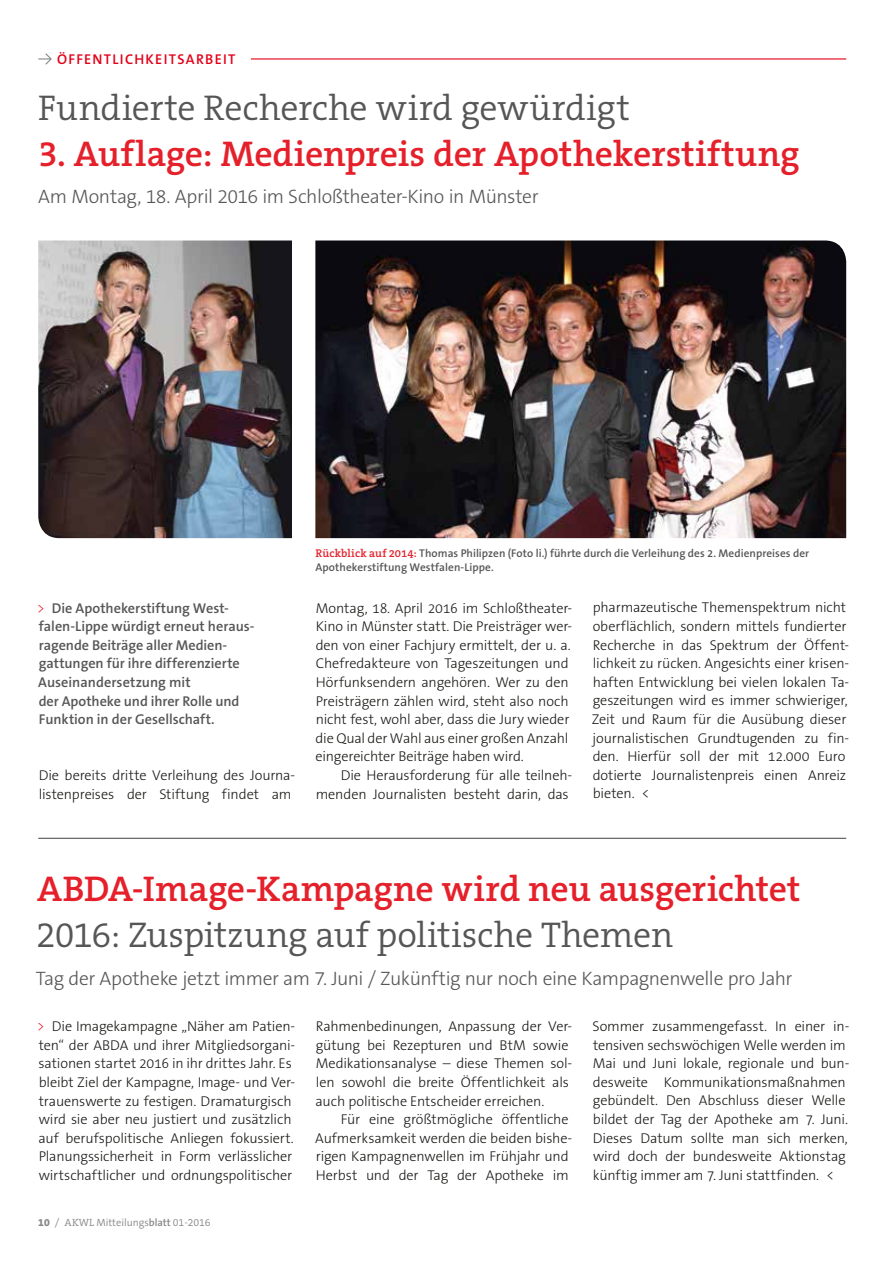
<style>
.page{position:relative;width:893px;height:1263px;background:#fff}
.page>*{position:absolute;margin:0;border:0;box-sizing:border-box;transform-origin:0 0}
.t1{font:600 36px "The Serif B W6";color:#e5202a}
.t2{font:300 36px "The Serif B W4";letter-spacing:-.01em;color:#565656}
.t3{font:300 19.5px "The Sans B W3";letter-spacing:-.02em;color:#565656}
.t4{font:300 14.25px/18.6px "The Sans B W3";letter-spacing:-.01em;color:#1a1a18}
.t5{font:600 14.25px/18.6px "The Sans B W6";color:#565656}
.t6{font:600 14.25px "The Sans B W6";letter-spacing:.09em;color:#e30018}
.t7{font:600 11.25px/14px "The Sans B W6";letter-spacing:.005em;color:#565656}
.t8{font:300 10.5px "The Serif B W4";letter-spacing:-.005em;color:#878786}
.s1{font-family:"The Sans B W3";font-weight:300;color:#e5202a}
.s2{font-family:"The Serif B W6";color:#e5202a}
.s3{color:#e5202a}
.s4{font-family:"The Serif B W8";font-weight:800}
.s5{font-family:"The Sans B W4"}
.s6{font-family:"The Sans B W6";font-weight:600}
</style>
<div class="page">
<hr style="left:38px;top:838px;width:808px;height:1px;background:#565656">
<img style="left:315px;top:240px;width:531px;height:298px">
<img style="left:38px;top:240px;width:254px;height:298px">
<svg style="left:38px;top:53px;width:14px;height:12px"></svg>
<hr style="left:251px;top:58px;width:595px;height:2px;background:#e30018">
<p class="t6" style="left:57px;top:50px;width:10px">Öff</p>
<p class="t6" style="left:84px;top:50px;width:153px">entlich keitsarbeit</p>
<h1 class="t2" style="left:38px;top:84px;width:593px">Fundierte Recherche wird gewürdigt</h1>
<h1 class="t1" style="left:38px;top:130px;width:763px">3. Auflage: Medienpreis der Apothekerstiftung</h1>
<h2 class="t3" style="left:38px;top:184px;width:502px">Am Montag, 18. April 2016 im Schloßtheater-Kino in Münster</h2>
<p class="t5" style="left:37px;top:598px;width:219px"><span class="s1">&gt;</span> Die Apothekerstiftung West&shy;falen-Lippe würdigt erneut heraus&shy;ragende Beiträge aller Medien&shy;gattungen für ihre differenzierte<br>Auseinandersetzung mit<br>der Apotheke und ihrer Rolle und<br>Funktion in der Gesellschaft.</p>
<p class="t4" style="left:39px;top:766px;width:258px">Die bereits dritte Verleihung des Journa&shy;listenpreises der Stiftung findet am</p>
<p class="t7" style="left:315px;top:546px;width:495px"><span class="s2">Rückblick auf 2014:</span> Thomas Philipzen (Foto li.) führte durch die Verleihung des 2. Medienpreises der -Apothekerstiftung Westfalen-Lippe.</p>
<p class="t4" style="left:316px;top:598px;width:258px">Montag, 18. April 2016 im Schloßtheater-Kino in Münster statt. Die Preisträger wer&shy;den von einer Fachjury ermittelt, der u. a.<br>Chefredakteure von Tageszeitungen und Hörfunksendern angehören. Wer zu den Preisträgern zählen wird, steht also noch nicht fest, wohl aber, dass die Jury wieder die Qual der Wahl aus einer großen Anzahl eingereichter Beiträge haben wird.</p>
<p class="t4" style="left:316px;top:766px;width:258px;text-align:right">Die Herausforderung für alle teilneh&shy;menden Journalisten besteht darin, das</p>
<p class="t4" style="left:592px;top:598px;width:259px">pharmazeutische Themenspektrum nicht oberflächlich, sondern mittels fundierter Recherche in das Spektrum der Öffent&shy;lichkeit zu rücken. Angesichts einer krisen&shy;haften Entwicklung bei vielen lokalen Ta&shy;geszeitungen wird es immer schwieriger, Zeit und Raum für die Ausübung dieser journalistischen Grundtugenden zu fin&shy;den. Hierfür soll der mit 12.000 Euro dotierte Journalistenpreis einen Anreiz bieten. &lt;</p>
<h1 class="t1" style="left:37px;top:865px;width:765px">ABDA-Image-Kampagne wird neu ausgerichtet</h1>
<h1 class="t2" style="left:36px;top:912px;width:639px">2016: Zuspitzung auf politische Themen</h1>
<h2 class="t3" style="left:36px;top:965px;width:758px">Tag der Apotheke jetzt immer am 7. Juni / Zukünftig nur noch eine Kampagnenwelle pro Jahr</h2>
<p class="t4" style="left:316px;top:1017px;width:258px">Rahmenbedinungen, Anpassung der Ver&shy;gütung bei Rezepturen und BtM sowie Medikationsanalyse – diese Themen sol&shy;len sowohl die breite Öffentlichkeit als auch politische Entscheider erreichen.</p>
<p class="t4" style="left:315px;top:1110px;width:258px;text-indent:26px">Für eine größtmögliche öffentliche Aufmerksamkeit werden die beiden bishe&shy;rigen Kampagnenwellen im Frühjahr und Herbst und der Tag der Apotheke im</p>
<p class="t4" style="left:592px;top:1017px;width:258px">Sommer zusammengefasst. In einer in&shy;tensiven sechswöchigen Welle werden im Mai und Juni lokale, regionale und bun&shy;desweite Kommunikationsmaßnahmen gebündelt. Den Abschluss dieser Welle bildet der Tag der Apotheke am 7. Juni.<br>Dieses Datum sollte man sich merken, wird doch der bundesweite Aktionstag künftig immer am 7. Juni stattfinden. &lt;</p>
<p class="t4" style="left:37px;top:1017px;width:260px"><span class="s3">&gt;</span> Die Imagekampagne „Näher am Patien&shy;ten“ der ABDA und ihrer Mitgliedsorgani&shy;sationen startet 2016 in ihr drittes Jahr. Es bleibt Ziel der Kampagne, Image- und Ver&shy;trauenswerte zu festigen. Dramaturgisch wird sie aber neu justiert und zusätzlich auf berufspolitische Anliegen fokussiert.<br>Planungssicherheit in Form verlässlicher wirtschaftlicher und ordnungspolitischer</p>
<p class="t8" style="left:38px;top:1216px;width:174px"><span class="s4">10</span> / akwl <span class="s5">Mitteilungs</span><span class="s6">blatt</span> 01-2016</p>
</div>
